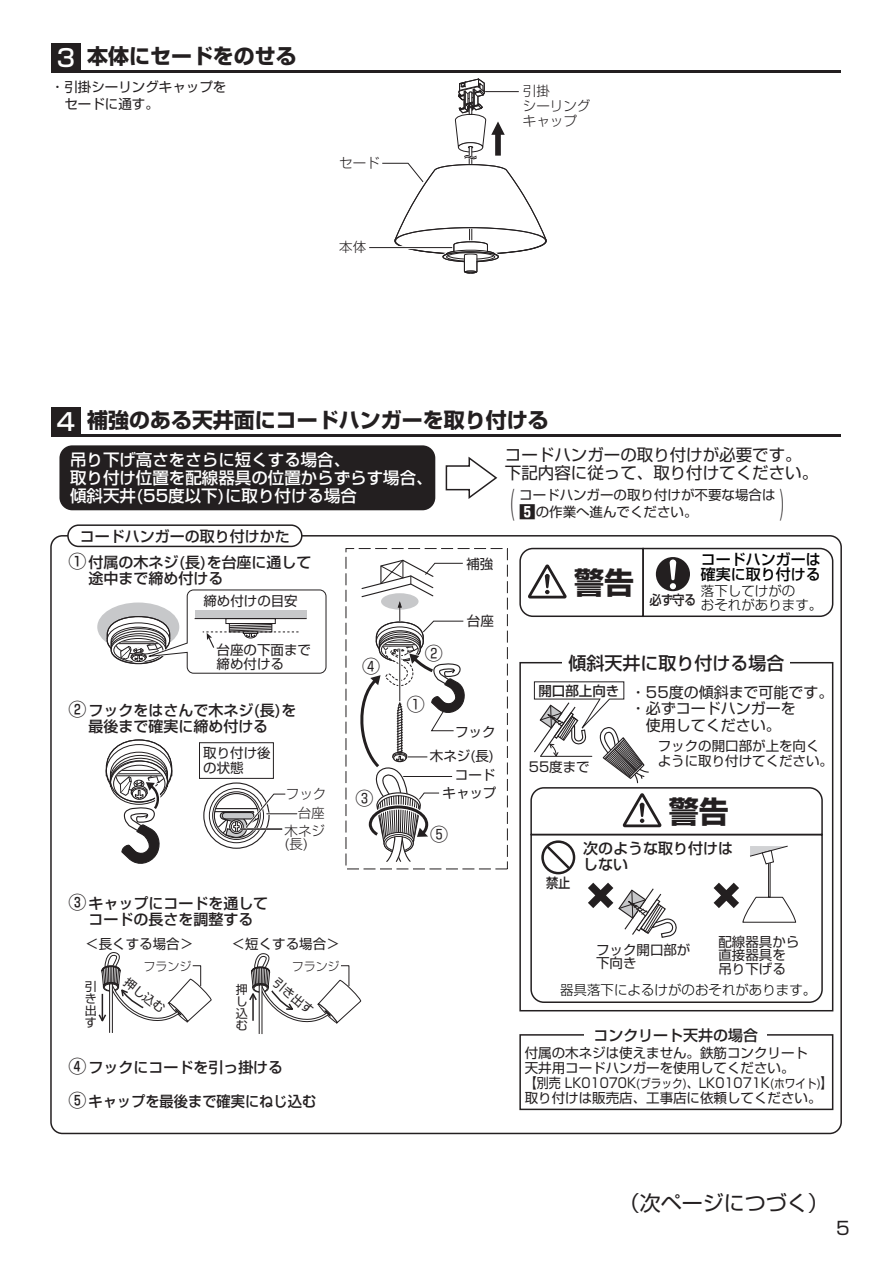
<style>
.page{position:relative;width:893px;height:1263px;background:#fff}
.page>*{position:absolute;margin:0;border:0;box-sizing:border-box;transform-origin:0 0}
.t1{font:34.5px "Shin Go Pro Light 90 msp RKSJ H";color:#231f20;scale:.35 1}
.t2{font:30px "Shin Go Pro Bold 90 msp RKSJ H";color:#231f20}
.t3{font:21px "Shin Go Pro Bold 90 msp RKSJ H";color:#231f20}
.t4{font:21px "Shin Go Pro Regular 90 msp RKSJ H";color:#231f20}
.t5{font:18px/33.5px "Shin Go Pro Medium 90 msp RKSJ H";color:#231f20}
.t6{font:18px "Shin Go Pro Regular 90 msp RKSJ H";color:#231f20}
.t7{font:16.5px/18px "Shin Go Pro Medium 90 msp RKSJ H";color:#fff}
.t8{font:16.5px/18px "Shin Go Pro Regular 90 msp RKSJ H";color:#231f20}
.t9{font:15px/16.5px "Shin Go Pro Medium 90 msp RKSJ H";color:#231f20}
.t10{font:15px/16.5px "Shin Go Pro Regular 90 msp RKSJ H";color:#231f20}
.t11{font:15px "Shin Go Pro Medium 90 msp RKSJ H";color:#231f20;scale:.95 1}
.t12{font:15px/15px "Shin Go Pro Medium 90 msp RKSJ H";color:#030303}
.t13{font:13.5px/15px "Shin Go Pro Regular 90 msp RKSJ H";color:#231f20}
.t14{font:13.5px/13.5px "Shin Go Pro Light 90 msp RKSJ H";color:#030303}
.t15{font:13.5px/15px "Shin Go Pro Light 90 msp RKSJ H";color:#231f20}
.t16{font:13.5px "Shin Go Pro Medium 90 msp RKSJ H";letter-spacing:-.05em;color:#231f20;scale:.9 1}
.t17{font:12px/12px "Shin Go Pro Regular 90 msp RKSJ H";color:#231f20;text-align:justify}
.t18{font:12px "Shin Go Pro Light 90 msp RKSJ H";color:#231f20}
.s1{font-family:"Shin Go Pro Medium 90 msp RKSJ H";font-size:24px;color:#fff}
.s2{font-size:18px}
.s3{font-family:"Shin Go Pro Bold 90 msp RKSJ H";font-size:16.5px}
.s4{font-family:"Shin Go Pro Medium 90 msp RKSJ H";font-size:13.5px}
.s5{font-size:12px}
</style>
<div class="page">
<div style="left:51px;top:43px;width:30px;height:30px;background:#231f20"></div>
<hr style="left:81px;top:71px;width:760px;height:2px;background:#231f20">
<hr style="left:369px;top:247px;width:84px;height:1px;background:#231f20">
<svg style="left:381px;top:78px;width:166px;height:196px"></svg>
<svg style="left:98px;top:952px;width:114px;height:81px"></svg>
<svg style="left:249px;top:953px;width:112px;height:81px"></svg>
<div style="left:59px;top:445px;width:376px;height:65px;background:#231f20;border-radius:13px"></div>
<svg style="left:445px;top:456px;width:53px;height:43px"></svg>
<div style="left:51px;top:407px;width:30px;height:30px;background:#231f20"></div>
<hr style="left:81px;top:435px;width:760px;height:2px;background:#231f20">
<div style="left:97px;top:603px;width:82px;height:49px;background:#c7c8ca;border-radius:50%"></div>
<svg style="left:106px;top:589px;width:221px;height:85px"></svg>
<div style="left:199px;top:742px;width:75px;height:37px;border:1px solid #231f20"></div>
<div style="left:67px;top:524px;width:235px;height:23px;border:1px solid #231f20;border-radius:11px"></div>
<div style="left:519px;top:1034px;width:314px;height:76px;border:1px solid #231f20"></div>
<div style="left:584px;top:1032px;width:183px;height:6px;background:#fff"></div>
<svg style="left:519px;top:547px;width:315px;height:71px"></svg>
<svg style="left:204px;top:783px;width:65px;height:65px"></svg>
<div style="left:203px;top:782px;width:67px;height:67px;border:1px solid #231f20;border-radius:50%"></div>
<div style="left:209px;top:788px;width:55px;height:55px;border:1px solid #231f20;border-radius:50%"></div>
<hr style="left:215px;top:811px;width:38px;height:1px;background:#231f20">
<hr style="left:215px;top:808px;width:42px;height:1px;background:#231f20">
<svg style="left:217px;top:792px;width:69px;height:47px"></svg>
<hr style="left:267px;top:813px;width:30px;height:2px;background:#fff">
<hr style="left:267px;top:813px;width:30px;height:1px;background:#231f20">
<svg style="left:105px;top:739px;width:68px;height:125px"></svg>
<svg style="left:360px;top:559px;width:105px;height:303px"></svg>
<div style="left:346px;top:548px;width:162px;height:321px;border:1px dashed #231f20"></div>
<svg style="left:530px;top:836px;width:293px;height:167px"></svg>
<svg style="left:530px;top:681px;width:293px;height:155px"></svg>
<h3 class="t3" style="left:57px;top:49px;width:242px"><span class="s1">3</span> 本体にセードをのせる</h3>
<p class="t13" style="left:51px;top:81px;width:177px;line-height:16.5px">・引掛シーリングキャップを　セードに通す。</p>
<p class="t15" style="left:339px;top:158px;width:42px">セード</p>
<p class="t15" style="left:339px;top:242px;width:28px">本体</p>
<p class="t15" style="left:523px;top:85px;width:69px">引掛<br>シーリングキャップ</p>
<h3 class="t3" style="left:57px;top:413px;width:493px"><span class="s1">4</span> 補強のある天井面にコードハンガーを取り付ける</h3>
<p class="t7" style="left:70px;top:453px;width:364px">吊り下げ高さをさらに短くする場合、<br>取り付け位置を配線器具の位置からずらす場合、傾斜天井(55度以下)に取り付ける場合</p>
<p class="t9" style="left:80px;top:530px;width:211px">コードハンガーの取り付けかた</p>
<h3 class="t5" style="left:68px;top:547px;width:19px">①</h3>
<p class="t9" style="left:88px;top:556px;width:225px">付属の木ネジ(長)を台座に通して途中まで締め付ける</p>
<p class="t13" style="left:203px;top:596px;width:96px">締め付けの目安</p>
<p class="t13" style="left:217px;top:645px;width:96px;line-height:13.5px">台座の下面まで締め付ける</p>
<h3 class="t5" style="left:68px;top:695px;width:19px">②</h3>
<p class="t9" style="left:88px;top:704px;width:210px">フックをはさんで木ネジ(長)を最後まで確実に締め付ける</p>
<p class="t13" style="left:203px;top:748px;width:69px">取り付け後の状態</p>
<h3 class="t6" style="left:362px;top:659px;width:19px">④</h3>
<p class="t15" style="left:286px;top:788px;width:42px">フック</p>
<h3 class="t6" style="left:355px;top:791px;width:19px">③</h3>
<p class="t15" style="left:298px;top:807px;width:28px">台座</p>
<p class="t9" style="left:68px;top:897px;width:201px;text-align:center"><span class="s2">③</span>キャップにコードを通してコードの長さを調整する</p>
<p class="t15" style="left:284px;top:826px;width:42px;line-height:13.5px">木ネジ(長)</p>
<p class="t13" style="left:85px;top:938px;width:109px">＜長くする場合＞</p>
<p class="t13" style="left:232px;top:938px;width:109px">＜短くする場合＞</p>
<p class="t18" style="left:143px;top:962px;width:49px">フランジ</p>
<p class="t18" style="left:292px;top:962px;width:49px">フランジ</p>
<p class="t17" style="left:236px;top:985px;width:13px">押し込む</p>
<p class="t17" style="left:278px;top:977px;width:49px;rotate:40deg">引き出す</p>
<p class="t17" style="left:85px;top:982px;width:13px">引き出す</p>
<p class="t17" style="left:128px;top:977px;width:49px;rotate:38deg">押し込む</p>
<h3 class="t5" style="left:68px;top:1052px;width:19px">④<br>⑤</h3>
<p class="t9" style="left:88px;top:1062px;width:196px">フックにコードを引っ掛ける</p>
<p class="t11" style="left:88px;top:1096px;width:241px">キャップを最後まで確実にねじ込む</p>
<p class="t13" style="left:466px;top:558px;width:28px">補強</p>
<h3 class="t6" style="left:425px;top:647px;width:19px">②</h3>
<h3 class="t6" style="left:407px;top:698px;width:19px">①</h3>
<p class="t13" style="left:467px;top:615px;width:28px">台座</p>
<p class="t13" style="left:455px;top:726px;width:42px">フック</p>
<p class="t13" style="left:430px;top:750px;width:65px">木ネジ(長)</p>
<p class="t13" style="left:442px;top:768px;width:55px;line-height:17.9px;text-align:right">コードキャップ</p>
<h3 class="t6" style="left:430px;top:827px;width:19px">⑤</h3>
<p class="t8" style="left:505px;top:448px;width:315px">コードハンガーの取り付けが必要です。下記内容に従って、取り付けてください。</p>
<p class="t13" style="left:519px;top:489px;width:258px;line-height:16.5px">コードハンガーの取り付けが不要な場合は<br><span class="s3">5</span>の作業へ進んでください。</p>
<h1 class="t1" style="left:510px;top:490px;width:14px">(</h1>
<h1 class="t1" style="left:780px;top:490px;width:14px">)</h1>
<h2 class="t2" style="left:574px;top:572px;width:61px">警告</h2>
<p class="t12" style="left:701px;top:554px;width:121px">コードハンガーは確実に取り付ける</p>
<p class="t14" style="left:701px;top:587px;width:123px">落下してけがの<br>おそれがあります。</p>
<p class="t16" style="left:649px;top:595px;width:53px">必ず守る</p>
<h3 class="t5" style="left:568px;top:649px;width:217px">傾斜天井に取り付ける場合</h3>
<p class="t10" style="left:631px;top:686px;width:204px;text-indent:-93px"><span class="s4">開口部上向き</span> ・55度の傾斜まで可能です。・必ずコードハンガーを<br>　使用してください。</p>
<p class="t13" style="left:658px;top:740px;width:177px">フックの開口部が上を向くように取り付けてください。</p>
<p class="t13" style="left:529px;top:762px;width:62px">55度まで</p>
<h2 class="t2" style="left:669px;top:801px;width:61px">警告</h2>
<p class="t16" style="left:546px;top:878px;width:28px">禁止</p>
<p class="t9" style="left:583px;top:842px;width:151px">次のような取り付けはしない</p>
<p class="t13" style="left:596px;top:945px;width:96px;line-height:13.5px">フック開口部が下向き</p>
<p class="t13" style="left:718px;top:937px;width:82px;line-height:13.5px">配線器具から直接器具を吊り下げる</p>
<p class="t14" style="left:560px;top:985px;width:258px">器具落下によるけがのおそれがあります。</p>
<p class="t9" style="left:593px;top:1029px;width:166px">コンクリート天井の場合</p>
<p class="t13" style="left:525px;top:1047px;width:309px">付属の木ネジは使えません。鉄筋コンクリート<br>天井用コードハンガーを使用してください｡<br>【別売 LK01070K<span class="s5">(ブラック)</span>、LK01071K<span class="s5">(ホワイト)</span>】取り付けは販売店、工事店に依頼してください。</p>
<h3 class="t4" style="left:619px;top:1195px;width:232px">（次ページにつづく）　</h3>
<h3 class="t6" style="left:836px;top:1221px;width:15px">5</h3>
</div>
